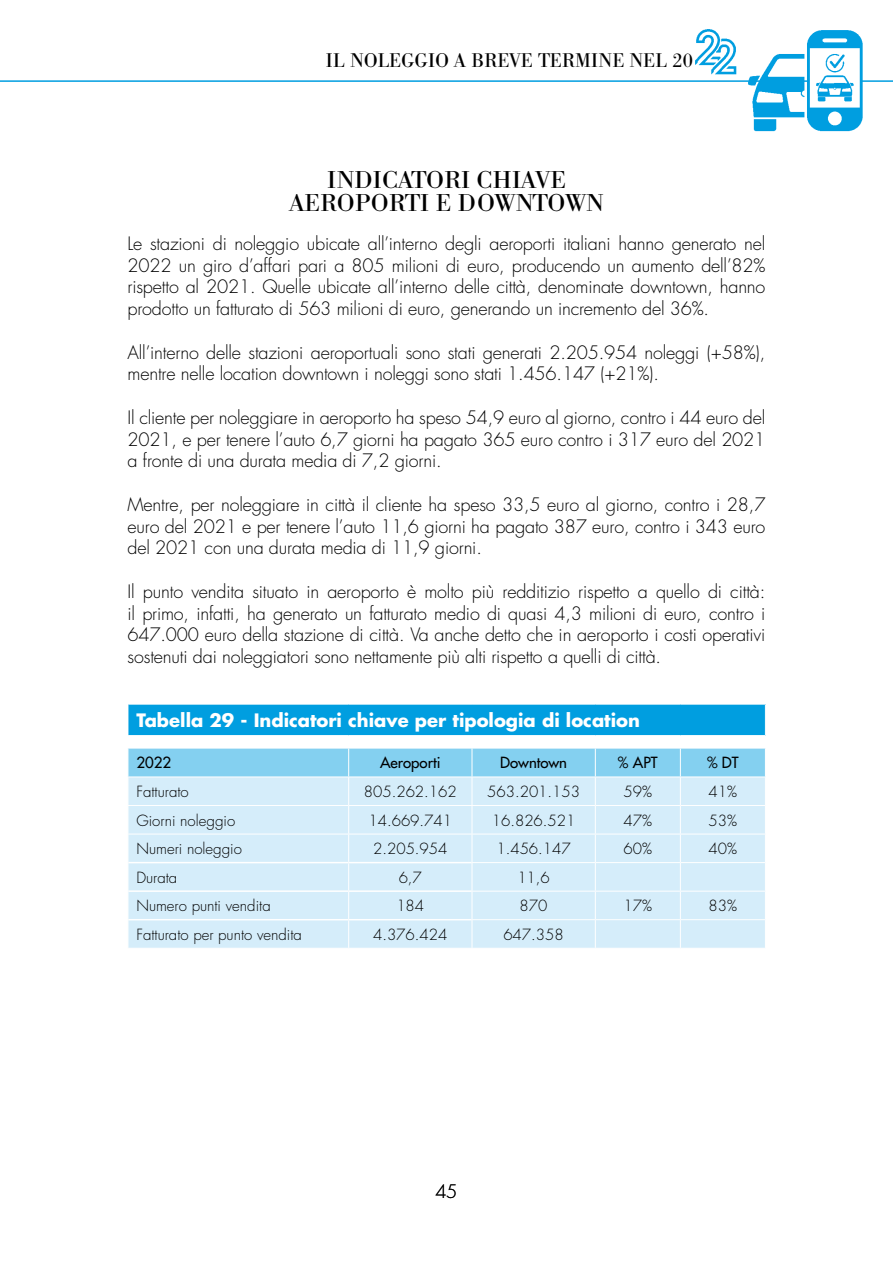
<style>
.page{position:relative;width:893px;height:1263px;background:#fff}
.page>*{position:absolute;margin:0;border:0;box-sizing:border-box;transform-origin:0 0}
.t1{font:24px/22.5px "B Bodoni";letter-spacing:.02em;color:#000;text-align:center;scale:1.05 1}
.t2{font:19.5px "B Bodoni";letter-spacing:.02em;color:#000}
.t3{font:300 18px/21.8px "Futura";letter-spacing:-.01em;color:#000;text-align:justify}
.t4{font:700 18px "Futura";color:#fff}
.t5{font:300 15px "Futura";color:#000}
.t6{font:15px "Futura";color:#000}
</style>
<div class="page">
<hr style="left:0;top:80px;width:893px;height:2px;background:#009ee0">
<img style="left:695px;top:29px;width:42px;height:46px">
<img style="left:743px;top:30px;width:123px;height:102px">
<div style="left:128px;top:704px;width:637px;height:32px;background:#009ee0"></div>
<hr style="left:128px;top:704px;width:221px;height:1px;background:#fff">
<hr style="left:128px;top:704px;width:1px;height:31px;background:#fff">
<hr style="left:349px;top:704px;width:123px;height:1px;background:#fff">
<hr style="left:472px;top:704px;width:123px;height:1px;background:#fff">
<hr style="left:595px;top:704px;width:85px;height:1px;background:#fff">
<hr style="left:680px;top:704px;width:86px;height:1px;background:#fff">
<hr style="left:128px;top:735px;width:221px;height:1px;background:#fff">
<hr style="left:349px;top:735px;width:123px;height:1px;background:#fff">
<hr style="left:472px;top:735px;width:123px;height:1px;background:#fff">
<hr style="left:595px;top:735px;width:85px;height:1px;background:#fff">
<hr style="left:680px;top:735px;width:86px;height:1px;background:#fff">
<svg style="left:128px;top:748px;width:638px;height:200px;background:#cbe9f8"></svg>
<hr style="left:128px;top:862px;width:221px;height:1px;background:#fff">
<hr style="left:349px;top:862px;width:123px;height:1px;background:#fff">
<hr style="left:128px;top:890px;width:221px;height:2px;background:#fff">
<hr style="left:349px;top:890px;width:123px;height:2px;background:#fff">
<hr style="left:128px;top:919px;width:221px;height:1px;background:#fff">
<hr style="left:349px;top:919px;width:123px;height:1px;background:#fff">
<p class="t2" style="left:326px;top:49px;width:369px">IL NOLEGGIO A BREVE TERMINE NEL 20</p>
<h1 class="t1" style="left:289px;top:170px;width:301px">INDICATORI CHIAVE<br>AEROPORTI E DOWNTOWN</h1>
<p class="t3" style="left:128px;top:233px;width:639px">Le stazioni di noleggio ubicate all’interno degli aeroporti italiani hanno generato nel 2022 un giro d’affari pari a 805 milioni di euro, producendo un aumento dell’82% rispetto al 2021. Quelle ubicate all’interno delle città, denominate downtown, hanno prodotto un fatturato di 563 milioni di euro, generando un incremento del 36%.</p>
<p class="t3" style="left:128px;top:341px;width:639px">All’interno delle stazioni aeroportuali sono stati generati 2.205.954 noleggi (+58%), mentre nelle location downtown i noleggi sono stati 1.456.147 (+21%).</p>
<p class="t3" style="left:128px;top:407px;width:639px">Il cliente per noleggiare in aeroporto ha speso 54,9 euro al giorno, contro i 44 euro del 2021, e per tenere l’auto 6,7 giorni ha pagato 365 euro contro i 317 euro del 2021 a fronte di una durata media di 7,2 giorni.</p>
<p class="t3" style="left:128px;top:494px;width:639px">Mentre, per noleggiare in città il cliente ha speso 33,5 euro al giorno, contro i 28,7 euro del 2021 e per tenere l’auto 11,6 giorni ha pagato 387 euro, contro i 343 euro del 2021 con una durata media di 11,9 giorni.</p>
<p class="t3" style="left:128px;top:581px;width:639px">Il punto vendita situato in aeroporto è molto più redditizio rispetto a quello di città: il primo, infatti, ha generato un fatturato medio di quasi 4,3 milioni di euro, contro i 647.000 euro della stazione di città. Va anche detto che in aeroporto i costi operativi sostenuti dai noleggiatori sono nettamente più alti rispetto a quelli di città.</p>
<p class="t4" style="left:136px;top:708px;width:505px">Tabella 29 - Indicatori chiave per tipologia di location</p>
<p class="t6" style="left:136px;top:753px;width:36px">2022</p>
<p class="t6" style="left:380px;top:753px;width:62px">Aeroporti</p>
<p class="t6" style="left:500px;top:753px;width:69px">Downtown</p>
<p class="t6" style="left:618px;top:753px;width:41px">% APT</p>
<p class="t6" style="left:707px;top:753px;width:33px">% DT</p>
<p class="t5" style="left:136px;top:782px;width:54px">Fatturato</p>
<p class="t5" style="left:364px;top:782px;width:94px">805.262.162</p>
<p class="t5" style="left:487px;top:782px;width:94px">563.201.153</p>
<p class="t5" style="left:624px;top:782px;width:30px">59%</p>
<p class="t5" style="left:709px;top:782px;width:30px">41%</p>
<p class="t5" style="left:136px;top:810px;width:100px">Giorni noleggio</p>
<p class="t5" style="left:368px;top:810px;width:85px">14.669.741</p>
<p class="t5" style="left:492px;top:810px;width:85px">16.826.521</p>
<p class="t5" style="left:623px;top:810px;width:30px">47%</p>
<p class="t5" style="left:709px;top:810px;width:30px">53%</p>
<p class="t5" style="left:136px;top:839px;width:107px">Numeri noleggio</p>
<p class="t5" style="left:373px;top:839px;width:76px">2.205.954</p>
<p class="t5" style="left:496px;top:839px;width:76px">1.456.147</p>
<p class="t5" style="left:623px;top:839px;width:30px">60%</p>
<p class="t5" style="left:709px;top:839px;width:30px">40%</p>
<p class="t5" style="left:136px;top:867px;width:42px">Durata</p>
<p class="t5" style="left:399px;top:867px;width:25px">6,7</p>
<p class="t5" style="left:517px;top:867px;width:34px">11,6</p>
<p class="t5" style="left:136px;top:896px;width:136px">Numero punti vendita</p>
<p class="t5" style="left:396px;top:896px;width:29px">184</p>
<p class="t5" style="left:520px;top:896px;width:29px">870</p>
<p class="t5" style="left:623px;top:896px;width:30px">17%</p>
<p class="t5" style="left:708px;top:896px;width:30px">83%</p>
<p class="t5" style="left:136px;top:925px;width:167px">Fatturato per punto vendita</p>
<p class="t5" style="left:373px;top:925px;width:76px">4.376.424</p>
<p class="t5" style="left:503px;top:925px;width:62px">647.358</p>
<p class="t3" style="left:435px;top:1181px;width:23px">45</p>
</div>
